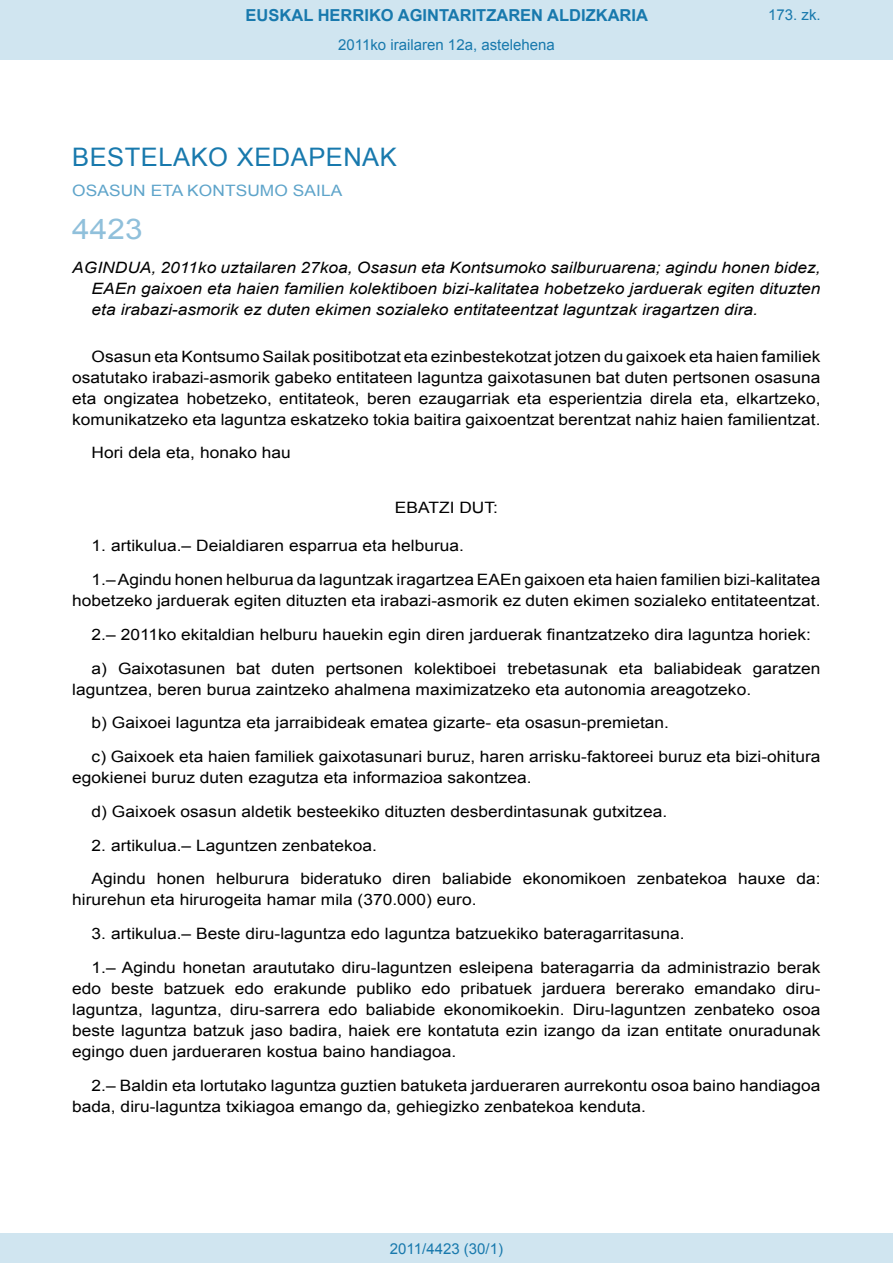
<style>
.page{position:relative;width:893px;height:1263px;background:#fff}
.page>*{position:absolute;margin:0;border:0;box-sizing:border-box;transform-origin:0 0}
.BOPVOrden{font:28.5px "Arial";color:#90c0db;scale:1.11 1}
.BOPVSeccion{font:25.5px "Arial";letter-spacing:.02em;color:#1879ad}
.t1{font:700 16.5px "Arial";color:#1879ad}
.BOPVDetalle{font:15.6px/21px "Arial";color:#000;scale:1.11 1}
.BOPVTitulo{font:italic 15.6px/21px "Arial";color:#000;text-align:justify;scale:1.11 1}
.BOPVOrganismo{font:15.6px "Arial";letter-spacing:.005em;color:#5ea4ca;scale:1.11 1}
.BOPVClave{font:15.6px "Arial";color:#000;scale:1.11 1}
.Paginacion_Centro{font:15px "Arial";color:#1879ad}
</style>
<div class="page">
<div style="left:0;top:0;width:893px;height:60px;background:#d0e5f0"></div>
<div style="left:0;top:1233px;width:893px;height:30px;background:#d0e5f0"></div>
<p class="t1" style="left:246px;top:4px;width:404px">EUSKAL HERRIKO AGINTARITZAREN ALDIZKARIA</p>
<p class="Paginacion_Centro" style="left:338px;top:35px;width:218px">2011ko irailaren 12a, astelehena</p>
<p class="Paginacion_Centro" style="left:768px;top:5px;width:54px">173. zk.</p>
<p class="BOPVSeccion" style="left:72px;top:141px;width:326px">BESTELAKO XEDAPENAK</p>
<p class="BOPVOrganismo" style="left:72px;top:181px;width:245px">OSASUN ETA KONTSUMO SAILA</p>
<p class="BOPVOrden" style="left:72px;top:211px;width:65px">4423</p>
<p class="BOPVTitulo" style="left:92px;top:257px;width:658px;text-indent:-19px">AGINDUA, 2011ko uztailaren 27koa, Osasun eta Kontsumoko sailburuarena; agindu honen bidez, EAEn gaixoen eta haien familien kolektiboen bizi-kalitatea hobetzeko jarduerak egiten dituzten eta irabazi-asmorik ez duten ekimen sozialeko entitateentzat laguntzak iragartzen dira.</p>
<p class="BOPVDetalle" style="left:72px;top:346px;width:676px;text-align:justify;text-indent:19px">Osasun eta Kontsumo Sailak positibotzat eta ezinbestekotzat jotzen du gaixoek eta haien familiek osatutako irabazi-asmorik gabeko entitateen laguntza gaixotasunen bat duten pertsonen osasuna eta ongizatea hobetzeko, entitateok, beren ezaugarriak eta esperientzia direla eta, elkartzeko, komunikatzeko eta laguntza eskatzeko tokia baitira gaixoentzat berentzat nahiz haien familientzat.</p>
<p class="BOPVDetalle" style="left:92px;top:442px;width:181px">Hori dela eta, honako hau</p>
<p class="BOPVClave" style="left:395px;top:498px;width:94px">EBATZI DUT:</p>
<p class="BOPVDetalle" style="left:92px;top:535px;width:337px">1. artikulua.– Deialdiaren esparrua eta helburua.</p>
<p class="BOPVDetalle" style="left:72px;top:569px;width:676px;text-align:right">1.– Agindu honen helburua da laguntzak iragartzea EAEn gaixoen eta haien familien bizi-kalitatea hobetzeko jarduerak egiten dituzten eta irabazi-asmorik ez duten ekimen sozialeko entitateentzat.</p>
<p class="BOPVDetalle" style="left:92px;top:624px;width:650px">2.– 2011ko ekitaldian helburu hauekin egin diren jarduerak finantzatzeko dira laguntza horiek:</p>
<p class="BOPVDetalle" style="left:72px;top:658px;width:676px;text-indent:19px">a) Gaixotasunen bat duten pertsonen kolektiboei trebetasunak eta baliabideak garatzen laguntzea, beren burua zaintzeko ahalmena maximizatzeko eta autonomia areagotzeko.</p>
<p class="BOPVDetalle" style="left:92px;top:712px;width:522px">b) Gaixoei laguntza eta jarraibideak ematea gizarte- eta osasun-premietan.</p>
<p class="BOPVDetalle" style="left:72px;top:746px;width:675px;text-indent:19px">c) Gaixoek eta haien familiek gaixotasunari buruz, haren arrisku-faktoreei buruz eta bizi-ohitura egokienei buruz duten ezagutza eta informazioa sakontzea.</p>
<p class="BOPVDetalle" style="left:92px;top:801px;width:520px">d) Gaixoek osasun aldetik besteekiko dituzten desberdintasunak gutxitzea.</p>
<p class="BOPVDetalle" style="left:92px;top:835px;width:259px">2. artikulua.– Laguntzen zenbatekoa.</p>
<p class="BOPVDetalle" style="left:72px;top:869px;width:675px;text-indent:19px">Agindu honen helburura bideratuko diren baliabide ekonomikoen zenbatekoa hauxe da: hirurehun eta hirurogeita hamar mila (370.000) euro.</p>
<p class="BOPVDetalle" style="left:92px;top:923px;width:536px">3. artikulua.– Beste diru-laguntza edo laguntza batzuekiko bateragarritasuna.</p>
<p class="BOPVDetalle" style="left:72px;top:957px;width:676px;text-align:justify;text-indent:19px">1.– Agindu honetan araututako diru-laguntzen esleipena bateragarria da administrazio berak edo beste batzuek edo erakunde publiko edo pribatuek jarduera bererako emandako diru&shy;laguntza, laguntza, diru-sarrera edo baliabide ekonomikoekin. Diru-laguntzen zenbateko osoa beste laguntza batzuk jaso badira, haiek ere kontatuta ezin izango da izan entitate onuradunak egingo duen jardueraren kostua baino handiagoa.</p>
<p class="BOPVDetalle" style="left:72px;top:1075px;width:676px;text-indent:19px">2.– Baldin eta lortutako laguntza guztien batuketa jardueraren aurrekontu osoa baino handiagoa bada, diru-laguntza txikiagoa emango da, gehiegizko zenbatekoa kenduta.</p>
<p class="Paginacion_Centro" style="left:390px;top:1238px;width:115px">2011/4423 (30/1)</p>
</div>
